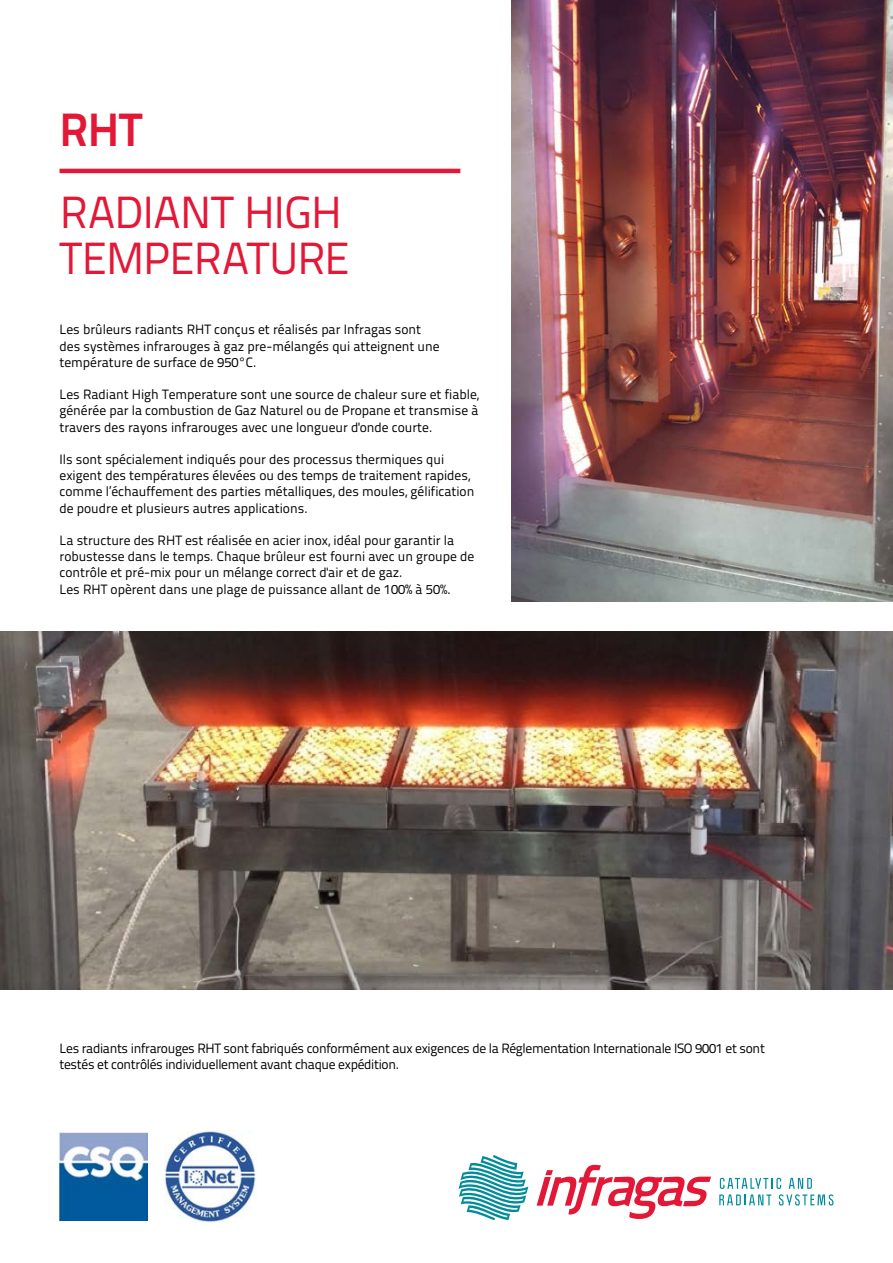
<style>
.page{position:relative;width:893px;height:1263px;background:#fff}
.page>*{position:absolute;margin:0;border:0;box-sizing:border-box;transform-origin:0 0}
.t1{font:700 46.8px "Titillium Text 22 L";color:#e31837}
.t2{font:45px/46.5px "Titillium Text 22 L";letter-spacing:-.015em;color:#e31837}
.t3{font:13.5px/16.2px "Titillium Text 22 L";color:#000}
.t4{font:13.5px/16.2px "Titillium Text 22 L";letter-spacing:-.025em;color:#000}
</style>
<div class="page">
<hr style="left:892px;top:631px;width:1px;height:632px;background:#e31837">
<hr style="left:60px;top:169px;width:400px;height:4px;background:#e31837">
<img style="left:0;top:631px;width:893px;height:359px">
<svg style="left:537px;top:1165px;width:174px;height:54px"></svg>
<svg style="left:458px;top:1155px;width:70px;height:65px"></svg>
<svg style="left:719px;top:1178px;width:114px;height:27px"></svg>
<img style="left:165px;top:1131px;width:92px;height:91px">
<img style="left:60px;top:1133px;width:87px;height:87px">
<img style="left:512px;top:0;width:381px;height:601px">
<h1 class="t1" style="left:60px;top:93px;width:84px">RHT</h1>
<h2 class="t2" style="left:60px;top:186px;width:292px">RADIANT HIGH<br>TEMPERATURE</h2>
<p class="t3" style="left:60px;top:321px;width:382px">Les brûleurs radiants RHT conçus et réalisés par Infragas sont des systèmes infrarouges à gaz pre-mélangés qui atteignent une température de surface de 950°C.</p>
<p class="t3" style="left:60px;top:386px;width:421px;text-align:justify">Les Radiant High Temperature sont une source de chaleur sure et fiable, générée par la combustion de Gaz Naturel ou de Propane et transmise à travers des rayons infrarouges avec une longueur d'onde courte.</p>
<p class="t3" style="left:60px;top:450px;width:416px">Ils sont spécialement indiqués pour des processus thermiques qui exigent des températures élevées ou des temps de traitement rapides, comme l’échauffement des parties métalliques, des moules, gélification de poudre et plusieurs autres applications.</p>
<p class="t3" style="left:60px;top:531px;width:416px">La structure des RHT est réalisée en acier inox, idéal pour garantir la robustesse dans le temps. Chaque brûleur est fourni avec un groupe de contrôle et pré-mix pour un mélange correct d'air et de gaz.<br>Les RHT opèrent dans une plage de puissance allant de 100% à 50%.</p>
<p class="t4" style="left:60px;top:1039px;width:707px">Les radiants infrarouges RHT sont fabriqués conformément aux exigences de la Réglementation Internationale ISO 9001 et sont testés et contrôlés individuellement avant chaque expédition.</p>
</div>
